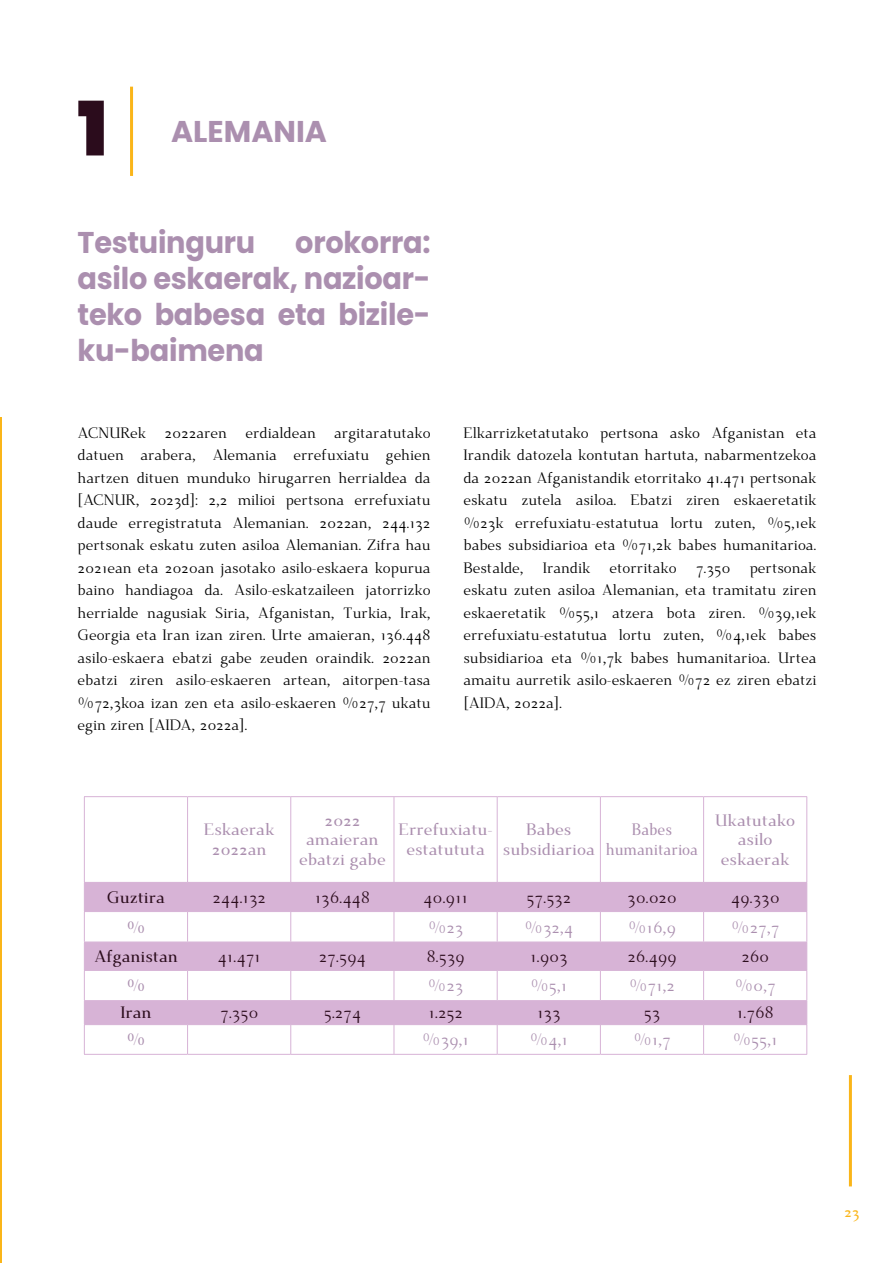
<style>
.page{position:relative;width:893px;height:1263px;background:#fff}
.page>*{position:absolute;margin:0;border:0;box-sizing:border-box;transform-origin:0 0}
.t1{font:900 75px "Poppins";color:#2b0c1c}
.t2{font:700 30px/36px "Poppins";letter-spacing:-.01em;color:#ab8faf;text-align:justify;scale:.96 1}
.t3{font:700 30px "Poppins";letter-spacing:-.01em;color:#ab8faf}
.t4{font:700 16.5px/19.8px "Dehuti";color:#ab8faf;text-align:center}
.t5{font:16.5px "Dehuti";color:#2b0c1c}
.t6{font:16.5px "Dehuti";color:#ab8faf}
.t7{font:700 16.5px "Dehuti";color:#2b0c1c}
.t8{font:700 16.5px/19.8px "Dehuti";color:#ab8faf;text-align:center;scale:.89 1}
.t9{font:15px/22.5px "Dehuti Alt";color:#000;text-align:justify}
.t10{font:700 15px "Dehuti Alt";color:#fab519}
</style>
<div class="page">
<hr style="left:849px;top:1075px;width:3px;height:111px;background:#fab519">
<hr style="left:0;top:418px;width:1px;height:845px;background:#fab519">
<hr style="left:130px;top:87px;width:3px;height:89px;background:#fab519">
<hr style="left:84px;top:796px;width:104px;height:1px;background:#d7b3d6">
<hr style="left:84px;top:797px;width:1px;height:85px;background:#d7b3d6">
<hr style="left:188px;top:796px;width:103px;height:1px;background:#d7b3d6">
<hr style="left:187px;top:797px;width:1px;height:85px;background:#d7b3d6">
<hr style="left:291px;top:796px;width:103px;height:1px;background:#d7b3d6">
<hr style="left:290px;top:797px;width:1px;height:85px;background:#d7b3d6">
<hr style="left:394px;top:796px;width:103px;height:1px;background:#d7b3d6">
<hr style="left:394px;top:797px;width:1px;height:85px;background:#d7b3d6">
<hr style="left:497px;top:796px;width:103px;height:1px;background:#d7b3d6">
<hr style="left:497px;top:797px;width:1px;height:85px;background:#d7b3d6">
<hr style="left:600px;top:796px;width:104px;height:1px;background:#d7b3d6">
<hr style="left:600px;top:797px;width:1px;height:85px;background:#d7b3d6">
<hr style="left:704px;top:796px;width:103px;height:1px;background:#d7b3d6">
<hr style="left:703px;top:797px;width:1px;height:85px;background:#d7b3d6">
<hr style="left:806px;top:797px;width:1px;height:85px;background:#d7b3d6">
<div style="left:84px;top:882px;width:723px;height:29px;background:#d7b3d6"></div>
<hr style="left:84px;top:911px;width:104px;height:1px;background:#d7b3d6">
<hr style="left:84px;top:912px;width:1px;height:30px;background:#d7b3d6">
<hr style="left:188px;top:911px;width:103px;height:1px;background:#d7b3d6">
<hr style="left:187px;top:912px;width:1px;height:30px;background:#d7b3d6">
<hr style="left:291px;top:911px;width:103px;height:1px;background:#d7b3d6">
<hr style="left:290px;top:912px;width:1px;height:30px;background:#d7b3d6">
<hr style="left:394px;top:911px;width:103px;height:1px;background:#d7b3d6">
<hr style="left:394px;top:912px;width:1px;height:30px;background:#d7b3d6">
<hr style="left:497px;top:911px;width:103px;height:1px;background:#d7b3d6">
<hr style="left:497px;top:912px;width:1px;height:30px;background:#d7b3d6">
<hr style="left:600px;top:911px;width:104px;height:1px;background:#d7b3d6">
<hr style="left:600px;top:912px;width:1px;height:30px;background:#d7b3d6">
<hr style="left:704px;top:911px;width:103px;height:1px;background:#d7b3d6">
<hr style="left:703px;top:912px;width:1px;height:30px;background:#d7b3d6">
<hr style="left:806px;top:912px;width:1px;height:30px;background:#d7b3d6">
<svg style="left:85px;top:943px;width:721px;height:81px;fill:#d7b3d6"></svg>
<hr style="left:84px;top:942px;width:104px;height:1px;background:#d7b3d6">
<hr style="left:188px;top:942px;width:103px;height:1px;background:#d7b3d6">
<hr style="left:291px;top:942px;width:103px;height:1px;background:#d7b3d6">
<hr style="left:394px;top:942px;width:103px;height:1px;background:#d7b3d6">
<hr style="left:497px;top:942px;width:103px;height:1px;background:#d7b3d6">
<hr style="left:600px;top:942px;width:104px;height:1px;background:#d7b3d6">
<hr style="left:704px;top:942px;width:103px;height:1px;background:#d7b3d6">
<hr style="left:84px;top:970px;width:104px;height:1px;background:#d7b3d6">
<hr style="left:188px;top:970px;width:103px;height:1px;background:#d7b3d6">
<hr style="left:291px;top:970px;width:103px;height:1px;background:#d7b3d6">
<hr style="left:394px;top:970px;width:103px;height:1px;background:#d7b3d6">
<hr style="left:497px;top:970px;width:103px;height:1px;background:#d7b3d6">
<hr style="left:600px;top:970px;width:104px;height:1px;background:#d7b3d6">
<hr style="left:704px;top:970px;width:103px;height:1px;background:#d7b3d6">
<hr style="left:84px;top:1000px;width:104px;height:1px;background:#d7b3d6">
<hr style="left:188px;top:1000px;width:103px;height:1px;background:#d7b3d6">
<hr style="left:291px;top:1000px;width:103px;height:1px;background:#d7b3d6">
<hr style="left:394px;top:1000px;width:103px;height:1px;background:#d7b3d6">
<hr style="left:497px;top:1000px;width:103px;height:1px;background:#d7b3d6">
<hr style="left:600px;top:1000px;width:104px;height:1px;background:#d7b3d6">
<hr style="left:704px;top:1000px;width:103px;height:1px;background:#d7b3d6">
<hr style="left:84px;top:1024px;width:104px;height:1px;background:#d7b3d6">
<svg style="left:84px;top:943px;width:1px;height:111px"></svg>
<hr style="left:188px;top:1024px;width:103px;height:1px;background:#d7b3d6">
<svg style="left:187px;top:943px;width:1px;height:111px"></svg>
<hr style="left:291px;top:1024px;width:103px;height:1px;background:#d7b3d6">
<svg style="left:290px;top:943px;width:1px;height:111px"></svg>
<hr style="left:394px;top:1024px;width:103px;height:1px;background:#d7b3d6">
<svg style="left:394px;top:943px;width:1px;height:111px"></svg>
<hr style="left:497px;top:1024px;width:103px;height:1px;background:#d7b3d6">
<svg style="left:497px;top:943px;width:1px;height:111px"></svg>
<hr style="left:600px;top:1024px;width:104px;height:1px;background:#d7b3d6">
<svg style="left:600px;top:943px;width:1px;height:111px"></svg>
<hr style="left:704px;top:1024px;width:103px;height:1px;background:#d7b3d6">
<svg style="left:703px;top:943px;width:1px;height:111px"></svg>
<svg style="left:806px;top:943px;width:1px;height:111px"></svg>
<hr style="left:84px;top:1054px;width:104px;height:1px;background:#d7b3d6">
<hr style="left:188px;top:1054px;width:103px;height:1px;background:#d7b3d6">
<hr style="left:291px;top:1054px;width:103px;height:1px;background:#d7b3d6">
<hr style="left:394px;top:1054px;width:103px;height:1px;background:#d7b3d6">
<hr style="left:497px;top:1054px;width:103px;height:1px;background:#d7b3d6">
<hr style="left:600px;top:1054px;width:104px;height:1px;background:#d7b3d6">
<hr style="left:704px;top:1054px;width:103px;height:1px;background:#d7b3d6">
<h1 class="t1" style="left:78px;top:86px;width:31px">1</h1>
<h2 class="t3" style="left:171px;top:114px;width:157px">ALEMANIA</h2>
<h2 class="t2" style="left:78px;top:224px;width:187px">Testuinguru</h2>
<h2 class="t2" style="left:78px;top:224px;width:369px;text-indent:218px">orokorra: asilo eskaerak, nazioar&shy;teko babesa eta bizile&shy;ku-baimena</h2>
<p class="t9" style="left:78px;top:421px;width:354px">ACNURek 2022aren erdialdean argitaratutako datuen arabera, Alemania errefuxiatu gehien hartzen dituen munduko hirugarren herrialdea da [ACNUR, 2023d]: 2,2 milioi pertsona errefuxiatu daude erregistratuta Alemanian. 2022an, 244.132 pertsonak eskatu zuten asiloa Alemanian. Zifra hau 2021ean eta 2020an jasotako asilo-eskaera kopurua baino handiagoa da. Asilo-eskatzaileen jatorrizko herrialde nagusiak Siria, Afganistan, Turkia, Irak, Georgia eta Iran izan ziren. Urte amaieran, 136.448 asilo-eskaera ebatzi gabe zeuden oraindik. 2022an ebatzi ziren asilo-eskaeren artean, aitorpen-tasa %72,3koa izan zen eta asilo-eskaeren %27,7 ukatu egin ziren [AIDA, 2022a].</p>
<p class="t9" style="left:463px;top:421px;width:354px">Elkarrizketatutako pertsona asko Afganistan eta Irandik datozela kontutan hartuta, nabarmentzekoa da 2022an Afganistandik etorritako 41.471 pertsonak eskatu zutela asiloa. Ebatzi ziren eskaeretatik %23k errefuxiatu-estatutua lortu zuten, %5,1ek babes subsidiarioa eta %71,2k babes humanitarioa.<br>Bestalde,</p>
<p class="t9" style="left:463px;top:556px;width:354px;text-indent:286px">pertsonak eskatu zuten asiloa Alemanian, eta tramitatu ziren eskaeretatik %55,1 atzera bota ziren. %39,1ek errefuxiatu-estatutua lortu zuten, %4,1ek babes subsidiarioa eta %1,7k babes humanitarioa. Urtea amaitu aurretik asilo-eskaeren %72 ez ziren ebatzi [AIDA, 2022a].</p>
<p class="t9" style="left:543px;top:556px;width:49px">Irandik</p>
<p class="t9" style="left:610px;top:556px;width:69px">etorritako</p>
<p class="t9" style="left:696px;top:556px;width:36px">7.350</p>
<p class="t4" style="left:204px;top:820px;width:72px">Eskaerak<br>2022an</p>
<p class="t4" style="left:299px;top:810px;width:88px">2022 amaieran ebatzi gabe</p>
<p class="t4" style="left:398px;top:820px;width:96px">Errefuxiatu&shy;estatututa</p>
<p class="t4" style="left:503px;top:820px;width:93px">Babes subsidiarioa</p>
<p class="t8" style="left:606px;top:820px;width:105px">Babes humanitarioa</p>
<p class="t4" style="left:715px;top:810px;width:82px">Ukatutako asilo eskaerak</p>
<p class="t7" style="left:107px;top:887px;width:60px">Guztira</p>
<p class="t5" style="left:213px;top:887px;width:55px">244.132</p>
<p class="t5" style="left:315px;top:887px;width:57px">136.448</p>
<p class="t5" style="left:423px;top:887px;width:46px">40.911</p>
<p class="t5" style="left:526px;top:887px;width:46px">57.532</p>
<p class="t5" style="left:627px;top:887px;width:51px">30.020</p>
<p class="t5" style="left:731px;top:887px;width:50px">49.330</p>
<p class="t4" style="left:126px;top:917px;width:21px">%</p>
<p class="t6" style="left:428px;top:917px;width:37px">%23</p>
<p class="t6" style="left:525px;top:917px;width:50px">%32,4</p>
<p class="t6" style="left:628px;top:917px;width:49px">%16,9</p>
<p class="t6" style="left:731px;top:917px;width:49px">%27,7</p>
<p class="t7" style="left:94px;top:947px;width:85px">Afganistan</p>
<p class="t5" style="left:218px;top:947px;width:45px">41.471</p>
<p class="t5" style="left:319px;top:947px;width:48px">27.594</p>
<p class="t5" style="left:426px;top:947px;width:40px">8.539</p>
<p class="t5" style="left:530px;top:947px;width:39px">1.903</p>
<p class="t5" style="left:627px;top:947px;width:51px">26.499</p>
<p class="t5" style="left:741px;top:947px;width:29px">260</p>
<p class="t4" style="left:126px;top:976px;width:21px">%</p>
<p class="t6" style="left:428px;top:976px;width:37px">%23</p>
<p class="t6" style="left:530px;top:976px;width:38px">%5,1</p>
<p class="t6" style="left:629px;top:976px;width:47px">%71,2</p>
<p class="t6" style="left:735px;top:976px;width:42px">%0,7</p>
<p class="t7" style="left:120px;top:1003px;width:33px">Iran</p>
<p class="t5" style="left:220px;top:1003px;width:40px">7.350</p>
<p class="t5" style="left:324px;top:1003px;width:39px">5.274</p>
<p class="t5" style="left:428px;top:1003px;width:36px">1.252</p>
<p class="t5" style="left:537px;top:1003px;width:25px">133</p>
<p class="t5" style="left:644px;top:1003px;width:18px">53</p>
<p class="t5" style="left:737px;top:1003px;width:38px">1.768</p>
<p class="t4" style="left:126px;top:1030px;width:21px">%</p>
<p class="t6" style="left:422px;top:1030px;width:48px">%39,1</p>
<p class="t6" style="left:530px;top:1030px;width:40px">%4,1</p>
<p class="t6" style="left:633px;top:1030px;width:39px">%1,7</p>
<p class="t6" style="left:733px;top:1030px;width:46px">%55,1</p>
<p class="t10" style="left:844px;top:1203px;width:17px">23</p>
</div>
